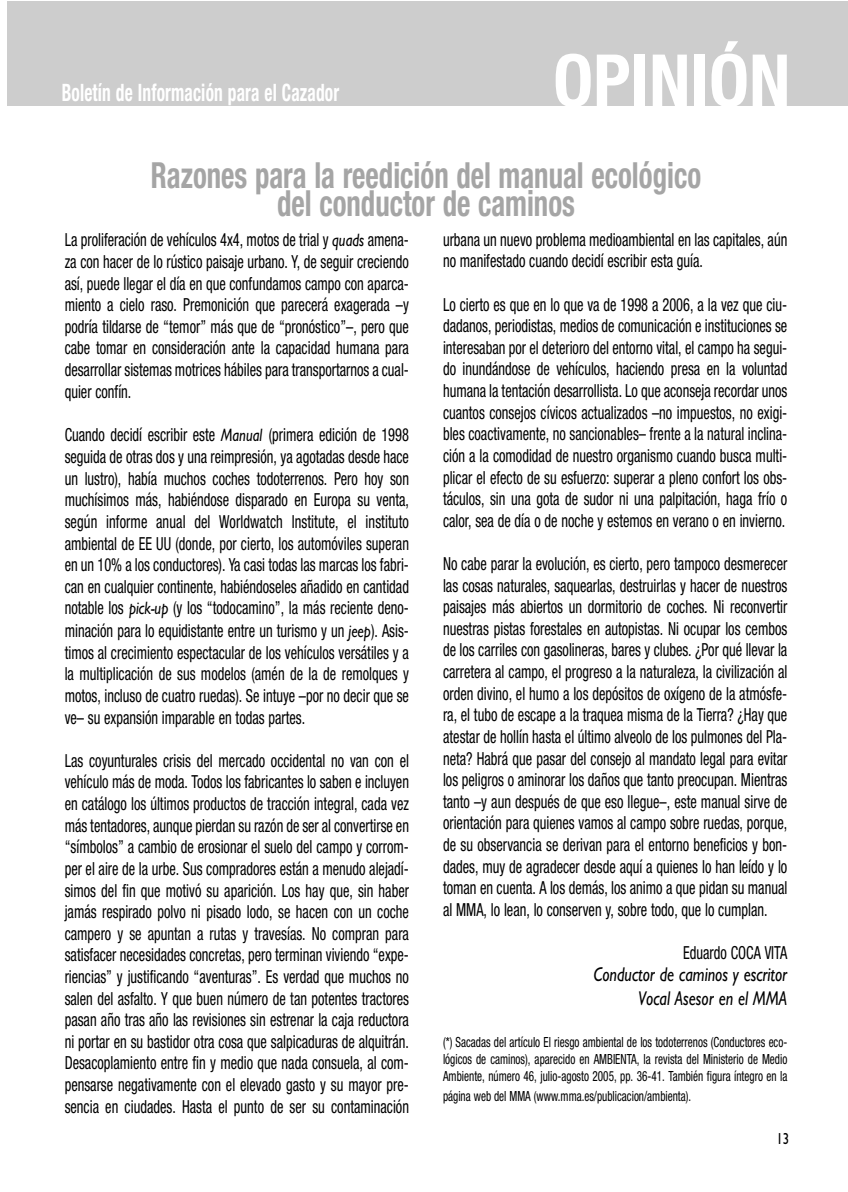
<style>
.page{position:relative;width:848px;height:1192px;background:#fff}
.page>*{position:absolute;margin:0;border:0;box-sizing:border-box;transform-origin:0 0}
.t1{font:700 condensed 72px "Helvetica Neue";color:#fff}
.t2{font:700 condensed 36px/28px "Helvetica Neue";color:#a5a5a5;text-align:center;scale:.8 1}
.t3{font:700 condensed 24px "Helvetica Neue";letter-spacing:.01em;color:#fff;scale:.73 1}
.t4{font:italic 20px/24px "Gill Sans";color:#000;text-align:right;scale:.8 1}
.t5{font:condensed 18px/21.6px "Helvetica Neue";color:#000;text-align:justify;scale:.8 1}
.t6{font:16px "Gill Sans";color:#000;scale:.8 1}
.t7{font:condensed 14px/16.8px "Helvetica Neue";color:#000;text-align:justify;scale:.8 1}
.s1{font-family:"Gill Sans";font-style:italic;font-stretch:normal}
</style>
<div class="page">
<div style="left:7px;top:1px;width:841px;height:105px;background:#cdcdcd"></div>
<h3 class="t3" style="left:62px;top:84px;width:382px">Boletín de Información para el Cazador</h3>
<h1 class="t1" style="left:553px;top:55px;width:239px">OPINIÓN</h1>
<h2 class="t2" style="left:151px;top:164px;width:689px">Razones para la reedición del manual ecológico del conductor de caminos</h2>
<p class="t5" style="left:65px;top:230px;width:432px">La proliferación de vehículos 4x4, motos de trial y <span class="s1">quads</span> amena&shy;za con hacer de lo rústico paisaje urbano. Y, de seguir creciendo así, puede llegar el día en que confundamos campo con aparca&shy;miento a cielo raso. Premonición que parecerá exagerada –y podría tildarse de “temor” más que de “pronóstico”–, pero que cabe tomar en consideración ante la capacidad humana para desarrollar sistemas motrices hábiles para transportarnos a cual&shy;quier confín.</p>
<p class="t5" style="left:65px;top:425px;width:432px">Cuando decidí escribir este <span class="s1">Manual</span> (primera edición de 1998 seguida de otras dos y una reimpresión, ya agotadas desde hace un lustro), había muchos coches todoterrenos. Pero hoy son muchísimos más, habiéndose disparado en Europa su venta, según informe anual del Worldwatch Institute, el instituto ambiental de EE UU (donde, por cierto, los automóviles superan en un 10% a los conductores). Ya casi todas las marcas los fabri&shy;can en cualquier continente, habiéndoseles añadido en cantidad notable los <span class="s1">pick-up</span> (y los “todocamino”, la más reciente deno&shy;minación para lo equidistante entre un turismo y un <span class="s1">jeep</span>). Asis&shy;timos al crecimiento espectacular de los vehículos versátiles y a la multiplicación de sus modelos (amén de la de remolques y motos, incluso de cuatro ruedas). Se intuye –por no decir que se ve– su expansión imparable en todas partes.</p>
<p class="t5" style="left:65px;top:751px;width:432px">Las coyunturales crisis del mercado occidental no van con el vehículo más de moda. Todos los fabricantes lo saben e incluyen en catálogo los últimos productos de tracción integral, cada vez más tentadores, aunque pierdan su razón de ser al convertirse en “símbolos” a cambio de erosionar el suelo del campo y corrom&shy;per el aire de la urbe. Sus compradores están a menudo alejadí&shy;simos del fin que motivó su aparición. Los hay que, sin haber jamás respirado polvo ni pisado lodo, se hacen con un coche campero y se apuntan a rutas y travesías. No compran para satisfacer necesidades concretas, pero terminan viviendo “expe&shy;riencias” y justificando “aventuras”. Es verdad que muchos no salen del asfalto. Y que buen número de tan potentes tractores pasan año tras año las revisiones sin estrenar la caja reductora ni portar en su bastidor otra cosa que salpicaduras de alquitrán.<br>Desacoplamiento entre fin y medio que nada consuela, al com&shy;pensarse negativamente con el elevado gasto y su mayor pre&shy;sencia en ciudades. Hasta el punto de ser su contaminación</p>
<p class="t5" style="left:443px;top:230px;width:432px">urbana un nuevo problema medioambiental en las capitales, aún no manifestado cuando decidí escribir esta guía.</p>
<p class="t5" style="left:443px;top:295px;width:432px">Lo cierto es que en lo que va de 1998 a 2006, a la vez que ciu&shy;dadanos, periodistas, medios de comunicación e instituciones se interesaban por el deterioro del entorno vital, el campo ha segui&shy;do inundándose de vehículos, haciendo presa en la voluntad humana la tentación desarrollista. Lo que aconseja recordar unos cuantos consejos cívicos actualizados –no impuestos, no exigi&shy;bles coactivamente, no sancionables– frente a la natural inclina&shy;ción a la comodidad de nuestro organismo cuando busca multi&shy;plicar el efecto de su esfuerzo: superar a pleno confort los obs&shy;táculos, sin una gota de sudor ni una palpitación, haga frío o calor, sea de día o de noche y estemos en verano o en invierno.</p>
<p class="t5" style="left:443px;top:554px;width:432px">No cabe parar la evolución, es cierto, pero tampoco desmerecer las cosas naturales, saquearlas, destruirlas y hacer de nuestros paisajes más abiertos un dormitorio de coches. Ni reconvertir nuestras pistas forestales en autopistas. Ni ocupar los cembos de los carriles con gasolineras, bares y clubes. ¿Por qué llevar la carretera al campo, el progreso a la naturaleza, la civilización al orden divino, el humo a los depósitos de oxígeno de la atmósfe&shy;ra, el tubo de escape a la traquea misma de la Tierra? ¿Hay que atestar de hollín hasta el último alveolo de los pulmones del Pla&shy;neta? Habrá que pasar del consejo al mandato legal para evitar los peligros o aminorar los daños que tanto preocupan. Mientras tanto –y aun después de que eso llegue–, este manual sirve de orientación para quienes vamos al campo sobre ruedas, porque, de su observancia se derivan para el entorno beneficios y bon&shy;dades, muy de agradecer desde aquí a quienes lo han leído y lo toman en cuenta. A los demás, los animo a que pidan su manual al MMA, lo lean, lo conserven y, sobre todo, que lo cumplan.</p>
<p class="t5" style="left:683px;top:943px;width:132px">Eduardo COCA VITA</p>
<p class="t4" style="left:593px;top:964px;width:244px">Conductor de caminos y escritor<br>Vocal Asesor en el MMA</p>
<p class="t7" style="left:443px;top:1035px;width:432px">(*) Sacadas del artículo El riesgo ambiental de los todoterrenos (Conductores eco&shy;lógicos de caminos), aparecido en AMBIENTA, la revista del Ministerio de Medio Ambiente, número 46, julio-agosto 2005, pp. 36-41. También figura íntegro en la</p>
<p class="t7" style="left:443px;top:1088px;width:312px">página web del MMA (www.mma.es/publicacion/ambienta).</p>
<p class="t6" style="left:776px;top:1132px;width:17px">13</p>
</div>
